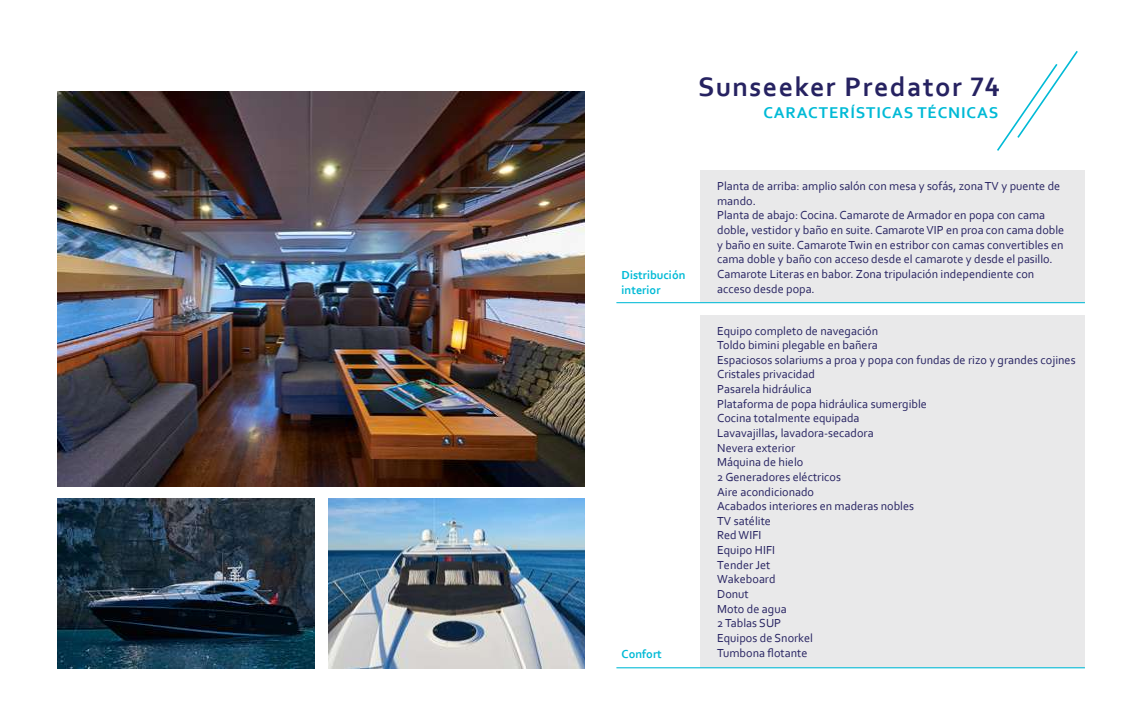
<style>
.page{position:relative;width:1134px;height:720px;background:#fff}
.page>*{position:absolute;margin:0;border:0;box-sizing:border-box;transform-origin:0 0}
.t1{font:700 28px "Corbel";letter-spacing:.05em;color:#262261}
.t2{font:700 16.4px "Corbel";letter-spacing:.05em;color:#00bad6}
.t3{font:12.2px/14.6px "Corbel";color:#262261}
.t4{font:700 12.2px/14.6px "Corbel";color:#00bad6}
</style>
<div class="page">
<div style="left:701px;top:316px;width:384px;height:352px;background:#e9e9ea"></div>
<div style="left:701px;top:170px;width:384px;height:133px;background:#e9e9ea"></div>
<hr style="left:616px;top:302px;width:469px;height:1px;background:#00bad6">
<img style="left:58px;top:91px;width:527px;height:396px">
<hr style="left:616px;top:667px;width:469px;height:1px;background:#00bad6">
<img style="left:58px;top:498px;width:256px;height:170px">
<img style="left:329px;top:498px;width:256px;height:170px">
<svg style="left:997px;top:51px;width:81px;height:100px"></svg>
<h1 class="t1" style="left:698px;top:69px;width:303px">Sunseeker Predator 74</h1>
<p class="t4" style="left:622px;top:267px;width:65px">Distribución interior</p>
<h2 class="t2" style="left:763px;top:102px;width:236px">CARACTERÍSTICAS TÉCNICAS</h2>
<p class="t3" style="left:717px;top:178px;width:348px">Planta de arriba: amplio salón con mesa y sofás, zona TV y puente de mando.<br>Planta de abajo: Cocina. Camarote de Armador en popa con cama doble, vestidor y baño en suite. Camarote VIP en proa con cama doble y baño en suite. Camarote Twin en estribor con camas convertibles en cama doble y baño con acceso desde el camarote y desde el pasillo.<br>Camarote Literas en babor. Zona tripulación independiente con acceso desde popa.</p>
<p class="t3" style="left:717px;top:323px;width:360px">Equipo completo de navegación<br>Toldo bimini plegable en bañera<br>Espaciosos solariums a proa y popa con fundas de rizo y grandes cojines<br>Cristales privacidad<br>Pasarela hidráulica<br>Plataforma de popa hidráulica sumergible<br>Cocina totalmente equipada<br>Lavavajillas, lavadora-secadora<br>Nevera exterior<br>Máquina de hielo<br>2 Generadores eléctricos<br>Aire acondicionado<br>Acabados interiores en maderas nobles<br>TV satélite<br>Red WIFI<br>Equipo HIFI<br>Tender Jet<br>Wakeboard<br>Donut<br>Moto de agua<br>2 Tablas SUP<br>Equipos de Snorkel</p>
<p class="t4" style="left:622px;top:646px;width:42px">Confort</p>
<p class="t3" style="left:717px;top:645px;width:92px">Tumbona flotante</p>
</div>
